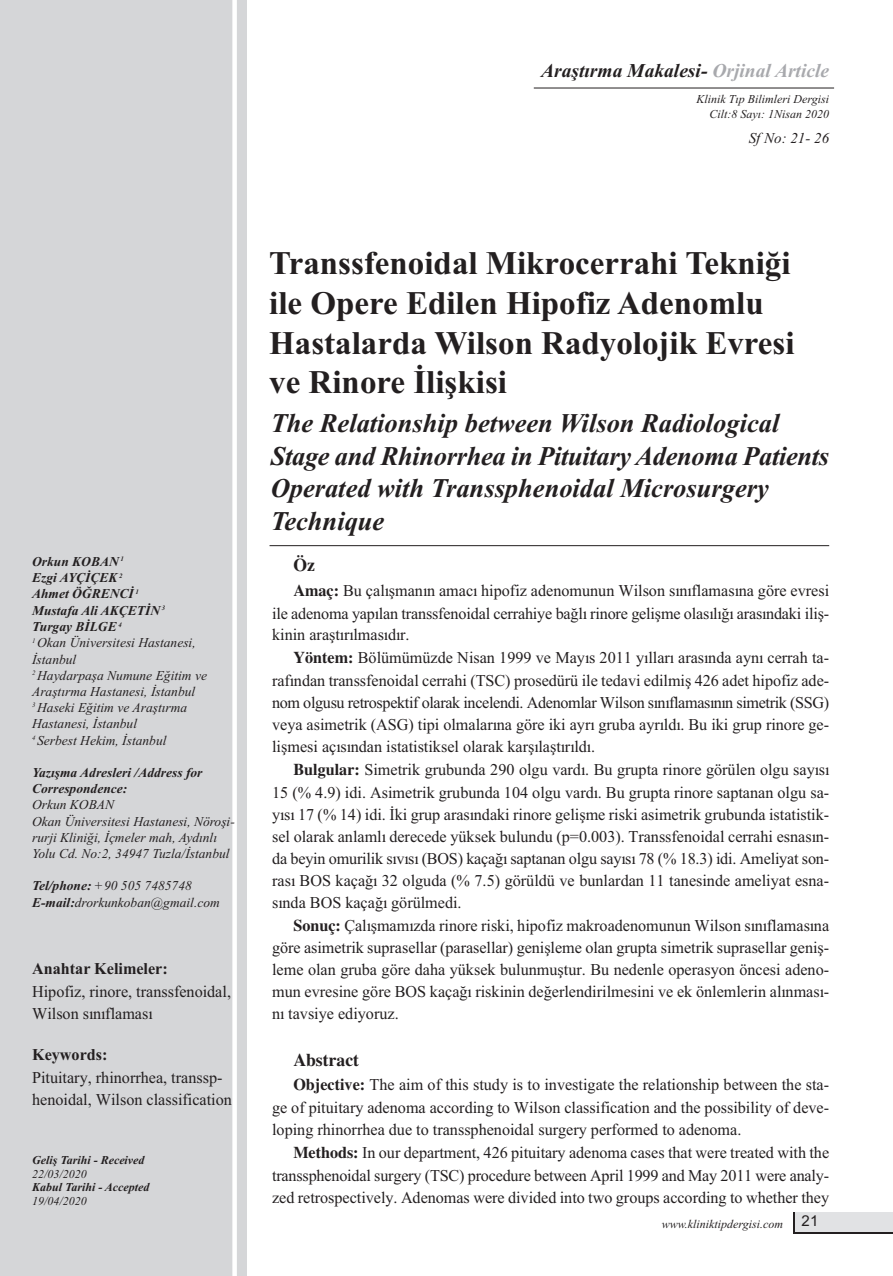
<style>
.page{position:relative;width:893px;height:1276px;background:#fff}
.page>*{position:absolute;margin:0;border:0;box-sizing:border-box;transform-origin:0 0}
.t1{font:700 33px/39.6px "Times New Roman";color:#231f20}
.t2{font:italic 700 27px/32.4px "Times New Roman";color:#231f20}
.t3{font:italic 700 19.5px "Times New Roman";color:#231f20}
.t4{font:700 18px "Times";color:#231f20}
.t5{font:16.5px/22.2px "Times New Roman";color:#231f20;text-align:justify}
.t6{font:700 16.5px "Times New Roman";color:#231f20}
.t7{font:italic 15px "Times New Roman";color:#231f20}
.t8{font:italic 13.5px/16.2px "Times New Roman";color:#231f20}
.t9{font:italic 700 13.5px/16.2px "Times New Roman";color:#231f20}
.t10{font:italic 12px/15.1px "Times New Roman";color:#231f20;text-align:right}
.t11{font:italic 700 12px "Times New Roman";color:#231f20}
.s1{color:#a8a9ad}
.s2{font-weight:700}
.s3{font-family:"Times";font-weight:700}
.s4{font-family:"Arial";font-style:normal;font-size:15px}
</style>
<div class="page">
<div style="left:0;top:0;width:247px;height:1276px;background:#d5d6d8"></div>
<hr style="left:270px;top:545px;width:559px;height:1px;background:#231f20">
<hr style="left:534px;top:88px;width:300px;height:1px;background:#231f20">
<div style="left:232px;top:0;width:5px;height:1276px;background:#fff"></div>
<svg style="left:793px;top:1212px;width:100px;height:21px"></svg>
<div style="left:795px;top:1212px;width:98px;height:19px;background:#e1e2e4"></div>
<p class="t3" style="left:541px;top:59px;width:290px">Araştırma Makalesi- <span class="s1">Orjinal Article</span></p>
<p class="t10" style="left:697px;top:91px;width:134px">Klinik Tıp Bilimleri Dergisi<br>Cilt:8 Sayı: 1Nisan 2020</p>
<p class="t7" style="left:749px;top:129px;width:82px">Sf No: 21- 26</p>
<p class="t8" style="left:32px;top:553px;width:176px"><span class="s2">Orkun KOBAN</span> <sup>1<br></sup><span class="s2">Ezgi AYÇİÇEK</span> <sup>2<br></sup><span class="s2">Ahmet ÖĞRENCİ</span> <sup>1<br></sup><span class="s2">Mustafa Ali AKÇETİN</span> <sup>3<br></sup><span class="s2">Turgay BİLGE</span> <sup>4<br></sup><sup>1</sup> Okan Üniversitesi Hastanesi,<br>İstanbul<br><sup>2</sup> Haydarpaşa Numune Eğitim ve<br>Araştırma Hastanesi, İstanbul<br><sup>3</sup> Haseki Eğitim ve Araştırma<br>Hastanesi, İstanbul<br><sup>4</sup> Serbest Hekim, İstanbul</p>
<p class="t9" style="left:32px;top:764px;width:172px">Yazışma Adresleri /Address for<br>Correspondence:</p>
<p class="t8" style="left:32px;top:796px;width:204px">Orkun KOBAN<br>Okan Üniversitesi Hastanesi, Nöroşi&shy;rurji Kliniği, İçmeler mah, Aydınlı<br>Yolu Cd. No:2, 34947 Tuzla/İstanbul</p>
<p class="t8" style="left:32px;top:877px;width:189px"><span class="s2">Tel/phone:</span> +90 505 7485748<br><span class="s2">E-mail:</span>drorkunkoban@gmail.com</p>
<p class="t6" style="left:32px;top:958px;width:137px">Anahtar Kelimeler:</p>
<p class="t5" style="left:32px;top:980px;width:200px">Hipofiz, rinore, transsfenoidal,<br>Wilson sınıflaması</p>
<p class="t6" style="left:32px;top:1044px;width:77px">Keywords:</p>
<p class="t5" style="left:32px;top:1066px;width:201px">Pituitary, rhinorrhea, transsp&shy;henoidal, Wilson classification</p>
<p class="t11" style="left:32px;top:1153px;width:114px">Geliş Tarihi - Received</p>
<p class="t10" style="left:32px;top:1166px;width:56px">22/03/2020</p>
<p class="t11" style="left:32px;top:1180px;width:119px">Kabul Tarihi - Accepted</p>
<p class="t10" style="left:32px;top:1193px;width:56px">19/04/2020</p>
<h1 class="t1" style="left:269px;top:243px;width:527px">Transsfenoidal Mikrocerrahi Tekniği ile Opere Edilen Hipofiz Adenomlu<br>Hastalarda Wilson Radyolojik Evresi ve Rinore İlişkisi</h1>
<h2 class="t2" style="left:271px;top:407px;width:560px">The Relationship between Wilson Radiological Stage and Rhinorrhea in Pituitary Adenoma Patients Operated with Transsphenoidal Microsurgery Technique</h2>
<p class="t4" style="left:293px;top:554px;width:23px">Öz</p>
<p class="t5" style="left:272px;top:579px;width:559px;text-indent:21px"><span class="s3">Amaç:</span> Bu çalışmanın amacı hipofiz adenomunun Wilson sınıflamasına göre evresi ile adenoma yapılan transsfenoidal cerrahiye bağlı rinore gelişme olasılığı arasındaki iliş&shy;kinin araştırılmasıdır.</p>
<p class="t5" style="left:272px;top:646px;width:559px;text-indent:21px"><span class="s3">Yöntem:</span> Bölümümüzde Nisan 1999 ve Mayıs 2011 yılları arasında aynı cerrah ta&shy;rafından transsfenoidal cerrahi (TSC) prosedürü ile tedavi edilmiş 426 adet hipofiz ade&shy;nom olgusu retrospektif olarak incelendi. Adenomlar Wilson sınıflamasının simetrik (SSG) veya asimetrik (ASG) tipi olmalarına göre iki ayrı gruba ayrıldı. Bu iki grup rinore ge&shy;lişmesi açısından istatistiksel olarak karşılaştırıldı.</p>
<p class="t5" style="left:272px;top:758px;width:559px;text-indent:21px"><span class="s3">Bulgular:</span> Simetrik grubunda 290 olgu vardı. Bu grupta rinore görülen olgu sayısı 15 (% 4.9) idi. Asimetrik grubunda 104 olgu vardı. Bu grupta rinore saptanan olgu sa&shy;yısı 17 (% 14) idi. İki grup arasındaki rinore gelişme riski asimetrik grubunda istatistik&shy;sel olarak anlamlı derecede yüksek bulundu (p=0.003). Transsfenoidal cerrahi esnasın&shy;da beyin omurilik sıvısı (BOS) kaçağı saptanan olgu sayısı 78 (% 18.3) idi. Ameliyat son&shy;rası BOS kaçağı 32 olguda (% 7.5) görüldü ve bunlardan 11 tanesinde ameliyat esna&shy;sında BOS kaçağı görülmedi.</p>
<p class="t5" style="left:272px;top:914px;width:559px;text-indent:21px"><span class="s3">Sonuç:</span> Çalışmamızda rinore riski, hipofiz makroadenomunun Wilson sınıflamasına göre asimetrik suprasellar (parasellar) genişleme olan grupta simetrik suprasellar geniş&shy;leme olan gruba göre daha yüksek bulunmuştur. Bu nedenle operasyon öncesi adeno&shy;mun evresine göre BOS kaçağı riskinin değerlendirilmesini ve ek önlemlerin alınması&shy;nı tavsiye ediyoruz.</p>
<p class="t4" style="left:293px;top:1049px;width:67px">Abstract</p>
<p class="t5" style="left:272px;top:1073px;width:559px;text-indent:21px"><span class="s3">Objective:</span> The aim of this study is to investigate the relationship between the sta&shy;ge of pituitary adenoma according to Wilson classification and the possibility of deve&shy;loping rhinorrhea due to transsphenoidal surgery performed to adenoma.</p>
<p class="t5" style="left:272px;top:1141px;width:559px;text-indent:21px"><span class="s3">Methods:</span> In our department, 426 pituitary adenoma cases that were treated with the transsphenoidal surgery (TSC) procedure between April 1999 and May 2011 were analy&shy;zed retrospectively. Adenomas were divided into two groups according to whether they</p>
<p class="t10" style="left:662px;top:1216px;width:158px">www.kliniktipdergisi.com <span class="s4">21</span></p>
</div>
